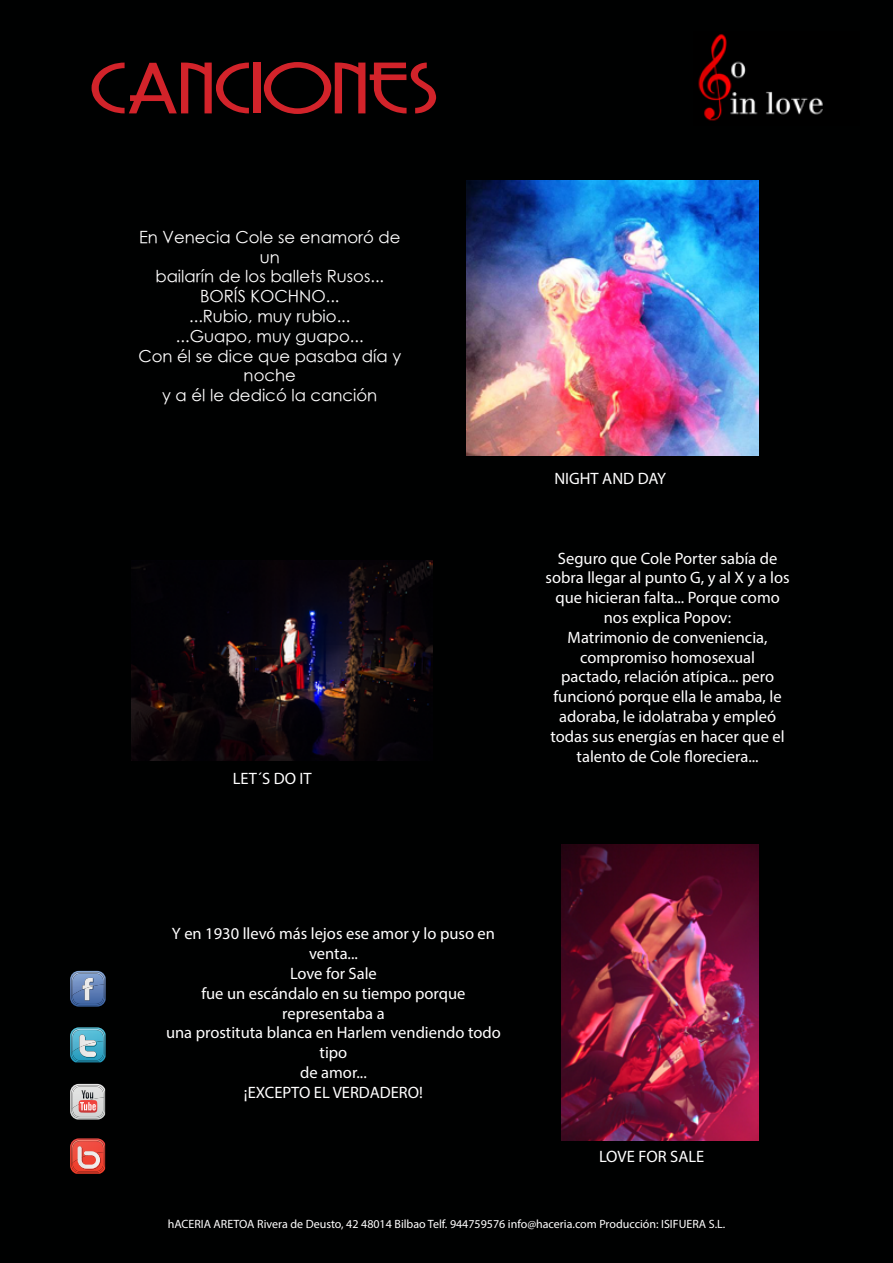
<style>
.page{position:relative;width:893px;height:1263px;background:#000101}
.page>*{position:absolute;margin:0;border:0;box-sizing:border-box;transform-origin:0 0}
.t1{font:67.5px "Copasetic NF";color:#d2232a;scale:1.3 1}
.t2{font:16.5px/19.8px "Myriad Pro";color:#fff;text-align:center}
.t3{font:16.5px/19.8px "TR Century Gothic";color:#fff;text-align:center}
.t4{font:12px "Myriad Pro";color:#fff}
</style>
<div class="page">
<svg style="left:70px;top:971px;width:36px;height:35px"></svg>
<img style="left:72px;top:996px;width:32px;height:9px">
<img style="left:72px;top:972px;width:32px;height:24px">
<svg style="left:70px;top:1027px;width:36px;height:35px"></svg>
<img style="left:72px;top:1052px;width:32px;height:10px">
<img style="left:72px;top:1029px;width:32px;height:23px">
<svg style="left:70px;top:1084px;width:35px;height:35px"></svg>
<svg style="left:70px;top:1138px;width:35px;height:36px"></svg>
<img style="left:466px;top:181px;width:292px;height:274px">
<img style="left:132px;top:561px;width:301px;height:200px">
<img style="left:561px;top:844px;width:197px;height:296px">
<img style="left:693px;top:31px;width:166px;height:95px">
<h1 class="t1" style="left:89px;top:56px;width:270px">CANCIONES</h1>
<p class="t3" style="left:138px;top:226px;width:264px">En Venecia Cole se enamoró de un<br>bailarín de los ballets Rusos...<br>BORÍS KOCHNO...<br>...Rubio, muy rubio...<br>...Guapo, muy guapo...<br>Con él se dice que pasaba día y noche<br>y a él le dedicó la canción</p>
<p class="t2" style="left:233px;top:769px;width:80px">LET´S DO IT</p>
<p class="t2" style="left:554px;top:468px;width:113px">NIGHT AND DAY</p>
<p class="t2" style="left:546px;top:548px;width:246px">Seguro que Cole Porter sabía de sobra llegar al punto G, y al X y a los que hicieran falta... Porque como nos explica Popov:<br>Matrimonio de conveniencia, compromiso homosexual<br>pactado, relación atípica... pero funcionó porque ella le amaba, le adoraba, le idolatraba y empleó todas sus energías en hacer que el talento de Cole floreciera...</p>
<p class="t2" style="left:166px;top:924px;width:336px">Y en 1930 llevó más lejos ese amor y lo puso en venta...<br>Love for Sale<br>fue un escándalo en su tiempo porque representaba a<br>una prostituta blanca en Harlem vendiendo todo tipo<br>de amor...<br>¡EXCEPTO EL VERDADERO!</p>
<p class="t2" style="left:599px;top:1146px;width:107px">LOVE FOR SALE</p>
<p class="t4" style="left:168px;top:1216px;width:559px">hACERIA ARETOA Rivera de Deusto, 42 48014 Bilbao Telf. 944759576 info@haceria.com Producción: ISIFUERA S.L.</p>
</div>
